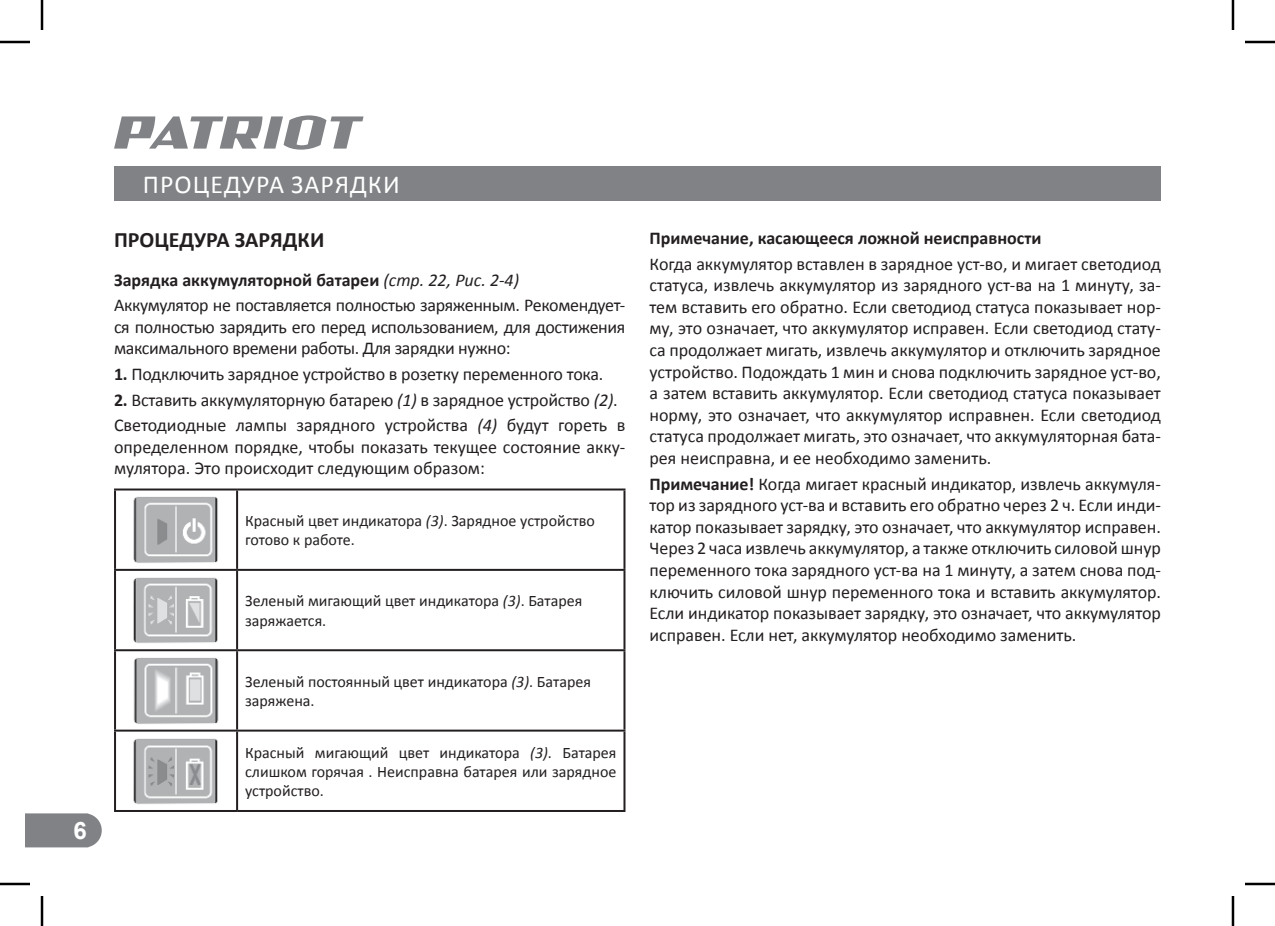
<style>
.page{position:relative;width:1275px;height:926px;background:#fff}
.page>*{position:absolute;margin:0;border:0;box-sizing:border-box;transform-origin:0 0}
.t1{font:26px "Calibri";letter-spacing:.04em;color:#fff}
.t2{font:700 24px "Arial";color:#fff}
.t3{font:700 22px "Calibri";color:#231f20}
.t4{font:18px/21.6px "Calibri";letter-spacing:-.01em;color:#231f20}
.t5{font:700 18px "Calibri";color:#231f20}
.t6{font:16px/19.2px "Calibri";color:#231f20}
.s1{font-weight:700}
.s2{font-style:italic}
</style>
<div class="page">
<svg style="left:25px;top:813px;width:77px;height:34px"></svg>
<svg style="left:114px;top:115px;width:249px;height:35px"></svg>
<hr style="left:114px;top:488px;width:123px;height:2px;background:#231f20">
<hr style="left:114px;top:490px;width:2px;height:79px;background:#231f20">
<hr style="left:237px;top:488px;width:388px;height:2px;background:#231f20">
<hr style="left:236px;top:490px;width:2px;height:79px;background:#231f20">
<hr style="left:623px;top:490px;width:2px;height:79px;background:#231f20">
<hr style="left:114px;top:569px;width:123px;height:2px;background:#231f20">
<hr style="left:114px;top:571px;width:2px;height:78px;background:#231f20">
<hr style="left:237px;top:569px;width:388px;height:2px;background:#231f20">
<hr style="left:236px;top:571px;width:2px;height:78px;background:#231f20">
<hr style="left:623px;top:571px;width:2px;height:78px;background:#231f20">
<hr style="left:114px;top:649px;width:123px;height:2px;background:#231f20">
<hr style="left:114px;top:651px;width:2px;height:79px;background:#231f20">
<hr style="left:237px;top:649px;width:388px;height:2px;background:#231f20">
<hr style="left:236px;top:651px;width:2px;height:79px;background:#231f20">
<hr style="left:623px;top:651px;width:2px;height:79px;background:#231f20">
<hr style="left:114px;top:730px;width:123px;height:2px;background:#231f20">
<hr style="left:114px;top:732px;width:2px;height:78px;background:#231f20">
<hr style="left:237px;top:730px;width:388px;height:2px;background:#231f20">
<hr style="left:236px;top:732px;width:2px;height:78px;background:#231f20">
<hr style="left:623px;top:732px;width:2px;height:78px;background:#231f20">
<hr style="left:114px;top:810px;width:123px;height:2px;background:#231f20">
<hr style="left:237px;top:810px;width:388px;height:2px;background:#231f20">
<div style="left:114px;top:166px;width:1047px;height:34px;background:#808285"></div>
<img style="left:133px;top:738px;width:85px;height:66px">
<img style="left:133px;top:657px;width:86px;height:67px">
<img style="left:133px;top:577px;width:85px;height:66px">
<img style="left:133px;top:497px;width:85px;height:66px">
<hr style="left:0;top:41px;width:30px;height:2px;background:#000">
<hr style="left:1245px;top:41px;width:30px;height:2px;background:#000">
<hr style="left:0;top:883px;width:30px;height:2px;background:#000">
<hr style="left:1245px;top:883px;width:30px;height:2px;background:#000">
<hr style="left:41px;top:0;width:2px;height:30px;background:#000">
<hr style="left:41px;top:896px;width:2px;height:30px;background:#000">
<hr style="left:1231px;top:0;width:3px;height:30px;background:#000">
<hr style="left:1231px;top:896px;width:3px;height:30px;background:#000">
<h2 class="t2" style="left:73px;top:817px;width:15px">6</h2>
<h1 class="t1" style="left:143px;top:168px;width:258px">ПРОЦЕДУРА ЗАРЯДКИ</h1>
<p class="t3" style="left:114px;top:226px;width:212px">ПРОЦЕДУРА ЗАРЯДКИ</p>
<p class="t4" style="left:114px;top:267px;width:513px;line-height:25.6px"><span class="s1">Зарядка аккумуляторной батареи</span> <span class="s2">(стр. 22, Рис. 2-4)<br></span>Аккумулятор не поставляется полностью заряженным. Рекомендует-</p>
<p class="t4" style="left:114px;top:316px;width:513px">ся полностью зарядить его перед использованием, для достижения максимального времени работы. Для зарядки нужно:</p>
<p class="t4" style="left:114px;top:363px;width:491px"><span class="s1">1.</span> Подключить зарядное устройство в розетку переменного тока.</p>
<p class="t4" style="left:114px;top:387px;width:513px;line-height:25.6px"><span class="s1">2.</span> Вставить аккумуляторную батарею <span class="s2">(1)</span> в зарядное устройство <span class="s2">(2)</span>.<br>Светодиодные лампы зарядного устройства <span class="s2">(4)</span> будут гореть в</p>
<p class="t4" style="left:114px;top:436px;width:513px">определенном порядке, чтобы показать текущее состояние акку&shy;мулятора. Это происходит следующим образом:</p>
<p class="t6" style="left:245px;top:511px;width:351px">Красный цвет индикатора <span class="s2">(3)</span>. Зарядное устройство готово к работе.</p>
<p class="t6" style="left:245px;top:592px;width:339px">Зеленый мигающий цвет индикатора <span class="s2">(3)</span>. Батарея заряжается.</p>
<p class="t6" style="left:245px;top:672px;width:347px">Зеленый постоянный цвет индикатора <span class="s2">(3)</span>. Батарея заряжена.</p>
<p class="t6" style="left:245px;top:743px;width:373px;text-align:justify">Красный мигающий цвет индикатора <span class="s2">(3)</span>. Батарея слишком горячая . Неисправна батарея или зарядное устройство.</p>
<p class="t5" style="left:649px;top:226px;width:393px">Примечание, касающееся ложной неисправности</p>
<p class="t4" style="left:649px;top:253px;width:513px;text-align:justify">Когда аккумулятор вставлен в зарядное уст-во, и мигает светодиод статуса, извлечь аккумулятор из зарядного уст-ва на 1 минуту, за&shy;тем вставить его обратно. Если светодиод статуса показывает нор&shy;му, это означает, что аккумулятор исправен. Если светодиод стату&shy;са продолжает мигать, извлечь аккумулятор и отключить зарядное устройство. Подождать 1 мин и снова подключить зарядное уст-во, а затем вставить аккумулятор. Если светодиод статуса показывает норму, это означает, что аккумулятор исправнен. Если светодиод статуса продолжает мигать, это означает, что аккумуляторная бата&shy;рея неисправна, и ее необходимо заменить.</p>
<p class="t4" style="left:649px;top:473px;width:513px;text-align:justify"><span class="s1">Примечание!</span> Когда мигает красный индикатор, извлечь аккумуля&shy;тор из зарядного уст-ва и вставить его обратно через 2 ч. Если инди&shy;катор показывает зарядку, это означает, что аккумулятор исправен.<br>Через 2 часа извлечь аккумулятор, а также отключить силовой шнур переменного тока зарядного уст-ва на 1 минуту, а затем снова под&shy;ключить силовой шнур переменного тока и вставить аккумулятор.<br>Если индикатор показывает зарядку, это означает, что аккумулятор исправен. Если нет, аккумулятор необходимо заменить.</p>
</div>
